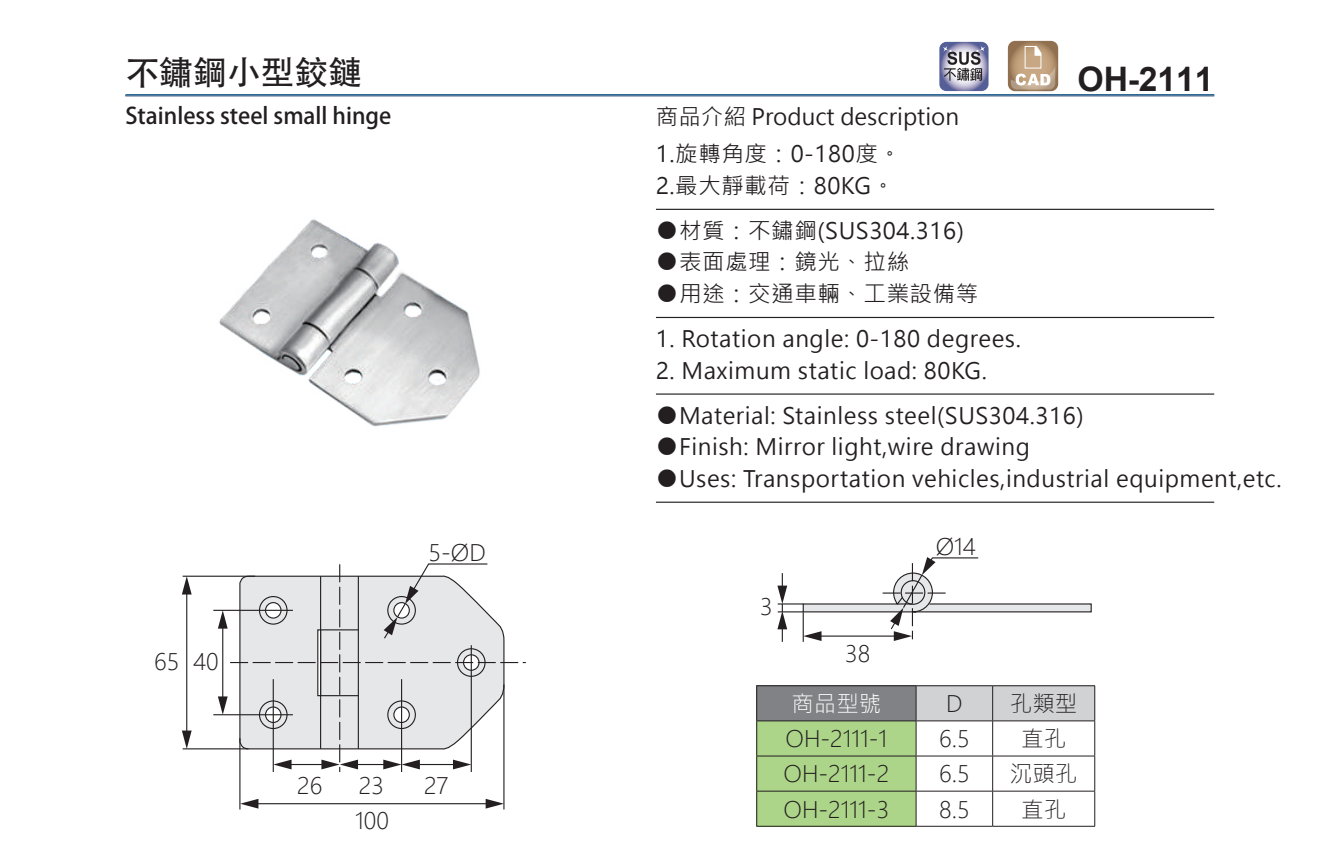
<style>
.page{position:relative;width:1340px;height:860px;background:#fff}
.page>*{position:absolute;margin:0;border:0;box-sizing:border-box;transform-origin:0 0}
.t1{font:33.75px "Adobe Heiti Std";color:#231f20}
.t2{font:700 33.75px "Arial";letter-spacing:-.005em;color:#231f20}
.t3{font:22.5px "Microsoft Jheng Hei UI Regular";letter-spacing:.025em;color:#231f20}
.t4{font:22.5px "Microsoft Jheng Hei UI Light";color:#231f20}
.t5{font:22.5px/37.8px "Microsoft Jheng Hei UI Regular";color:#231f20}
.t6{font:700 22.5px "Adobe Fan Heiti Std";color:#231f20}
.t7{font:22.5px "Microsoft Jheng Hei UI Light";color:#fff}
</style>
<div class="page">
<svg style="left:1007px;top:41px;width:51px;height:50px"></svg>
<svg style="left:1010px;top:46px;width:45px;height:44px;background:#c5ac90"></svg>
<svg style="left:939px;top:42px;width:49px;height:49px"></svg>
<svg style="left:942px;top:45px;width:7px;height:8px"></svg>
<svg style="left:978px;top:45px;width:8px;height:8px"></svg>
<svg style="left:943px;top:49px;width:39px;height:32px"></svg>
<svg style="left:777px;top:557px;width:315px;height:84px"></svg>
<img style="left:219px;top:219px;width:261px;height:208px">
<div style="left:756px;top:791px;width:160px;height:35px;background:#acd589"></div>
<div style="left:756px;top:755px;width:160px;height:36px;background:#acd589"></div>
<div style="left:756px;top:720px;width:160px;height:35px;background:#acd589"></div>
<div style="left:992px;top:685px;width:102px;height:35px;background:#d1d2d4"></div>
<div style="left:916px;top:685px;width:76px;height:35px;background:#d1d2d4"></div>
<div style="left:756px;top:685px;width:160px;height:35px;background:#808285"></div>
<hr style="left:756px;top:685px;width:160px;height:1px;background:#231f20">
<hr style="left:756px;top:686px;width:1px;height:34px;background:#231f20">
<hr style="left:916px;top:685px;width:76px;height:1px;background:#231f20">
<hr style="left:915px;top:686px;width:1px;height:34px;background:#231f20">
<hr style="left:992px;top:685px;width:103px;height:1px;background:#231f20">
<hr style="left:992px;top:686px;width:1px;height:34px;background:#231f20">
<hr style="left:1094px;top:686px;width:1px;height:34px;background:#231f20">
<hr style="left:756px;top:720px;width:160px;height:1px;background:#231f20">
<hr style="left:756px;top:721px;width:1px;height:34px;background:#231f20">
<hr style="left:916px;top:720px;width:76px;height:1px;background:#231f20">
<hr style="left:915px;top:721px;width:1px;height:34px;background:#231f20">
<hr style="left:992px;top:720px;width:103px;height:1px;background:#231f20">
<hr style="left:992px;top:721px;width:1px;height:34px;background:#231f20">
<hr style="left:1094px;top:721px;width:1px;height:34px;background:#231f20">
<hr style="left:756px;top:755px;width:160px;height:1px;background:#231f20">
<hr style="left:756px;top:756px;width:1px;height:34px;background:#231f20">
<hr style="left:916px;top:755px;width:76px;height:1px;background:#231f20">
<hr style="left:915px;top:756px;width:1px;height:34px;background:#231f20">
<hr style="left:992px;top:755px;width:103px;height:1px;background:#231f20">
<hr style="left:992px;top:756px;width:1px;height:34px;background:#231f20">
<hr style="left:1094px;top:756px;width:1px;height:34px;background:#231f20">
<hr style="left:756px;top:790px;width:160px;height:1px;background:#231f20">
<hr style="left:756px;top:791px;width:1px;height:34px;background:#231f20">
<hr style="left:916px;top:790px;width:76px;height:1px;background:#231f20">
<hr style="left:915px;top:791px;width:1px;height:34px;background:#231f20">
<hr style="left:992px;top:790px;width:103px;height:1px;background:#231f20">
<hr style="left:992px;top:791px;width:1px;height:34px;background:#231f20">
<hr style="left:1094px;top:791px;width:1px;height:34px;background:#231f20">
<hr style="left:756px;top:825px;width:160px;height:1px;background:#231f20">
<hr style="left:916px;top:825px;width:76px;height:1px;background:#231f20">
<hr style="left:992px;top:825px;width:103px;height:1px;background:#231f20">
<hr style="left:213px;top:609px;width:80px;height:1px;background:#231f20">
<hr style="left:213px;top:714px;width:80px;height:1px;background:#231f20">
<hr style="left:183px;top:748px;width:65px;height:1px;background:#231f20">
<hr style="left:239px;top:738px;width:1px;height:71px;background:#231f20">
<hr style="left:503px;top:684px;width:1px;height:125px;background:#231f20">
<hr style="left:186px;top:591px;width:1px;height:143px;background:#231f20">
<svg style="left:182px;top:576px;width:10px;height:18px"></svg>
<svg style="left:182px;top:730px;width:10px;height:18px"></svg>
<svg style="left:218px;top:563px;width:308px;height:208px"></svg>
<hr style="left:255px;top:803px;width:234px;height:1px;background:#231f20">
<svg style="left:240px;top:798px;width:18px;height:10px"></svg>
<svg style="left:485px;top:798px;width:19px;height:10px"></svg>
<hr style="left:183px;top:575px;width:72px;height:1px;background:#231f20">
<hr style="left:656px;top:317px;width:558px;height:1px;background:#231f20">
<hr style="left:656px;top:501px;width:558px;height:1px;background:#231f20">
<hr style="left:656px;top:209px;width:558px;height:1px;background:#231f20">
<hr style="left:656px;top:393px;width:558px;height:1px;background:#231f20">
<h1 class="t1" style="left:125px;top:53px;width:238px">不鏽鋼小型鉸鏈</h1>
<p class="t6" style="left:125px;top:103px;width:267px">Stainless steel small hinge</p>
<p class="t4" style="left:154px;top:647px;width:66px">65 40</p>
<p class="t4" style="left:428px;top:538px;width:59px">5-ØD</p>
<p class="t4" style="left:297px;top:770px;width:27px">26</p>
<p class="t4" style="left:359px;top:770px;width:27px">23</p>
<p class="t4" style="left:424px;top:770px;width:26px">27</p>
<p class="t4" style="left:355px;top:806px;width:35px">100</p>
<p class="t5" style="left:656px;top:97px;width:305px">商品介紹 Product description<br>1.旋轉角度：0-180度。</p>
<p class="t3" style="left:656px;top:171px;width:240px">2.最大靜載荷：80KG。</p>
<p class="t3" style="left:656px;top:216px;width:309px">●材質：不鏽鋼(SUS304.316)</p>
<p class="t3" style="left:656px;top:248px;width:255px">●表面處理：鏡光、拉絲</p>
<p class="t3" style="left:656px;top:279px;width:324px">●用途：交通車輛、工業設備等</p>
<p class="t3" style="left:656px;top:324px;width:366px">1. Rotation angle: 0-180 degrees.</p>
<p class="t3" style="left:656px;top:356px;width:332px">2. Maximum static load: 80KG.</p>
<h1 class="t2" style="left:1077px;top:55px;width:137px">OH-2111</h1>
<p class="t3" style="left:656px;top:401px;width:429px">●Material: Stainless steel(SUS304.316)</p>
<p class="t3" style="left:656px;top:433px;width:375px">●Finish: Mirror light,wire drawing</p>
<p class="t3" style="left:656px;top:464px;width:627px">●Uses: Transportation vehicles,industrial equipment,etc.</p>
<p class="t4" style="left:935px;top:532px;width:42px">Ø14</p>
<p class="t4" style="left:760px;top:592px;width:14px">3</p>
<p class="t4" style="left:845px;top:639px;width:27px">38</p>
<p class="t7" style="left:791px;top:689px;width:91px">商品型號</p>
<p class="t4" style="left:946px;top:689px;width:18px">D</p>
<p class="t4" style="left:1009px;top:689px;width:69px">孔類型</p>
<p class="t4" style="left:785px;top:724px;width:103px">OH-2111-1</p>
<p class="t4" style="left:939px;top:724px;width:32px">6.5</p>
<p class="t4" style="left:1021px;top:724px;width:46px">直孔</p>
<p class="t4" style="left:783px;top:759px;width:107px">OH-2111-2</p>
<p class="t4" style="left:939px;top:759px;width:32px">6.5</p>
<p class="t4" style="left:1010px;top:759px;width:69px">沉頭孔</p>
<p class="t4" style="left:783px;top:794px;width:107px">OH-2111-3</p>
<p class="t4" style="left:939px;top:794px;width:32px">8.5</p>
<p class="t4" style="left:1021px;top:794px;width:46px">直孔</p>
</div>
